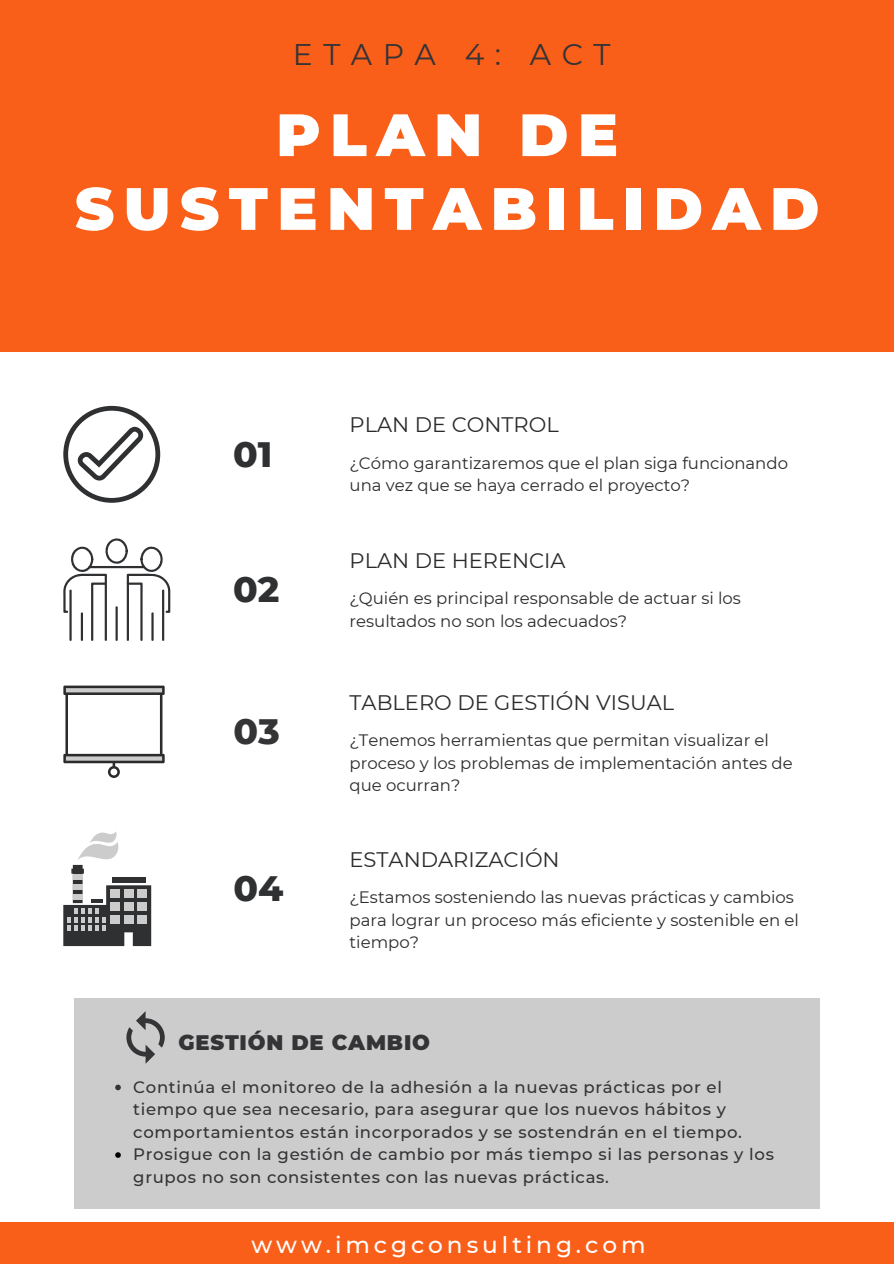
<style>
.page{position:relative;width:894px;height:1264px;background:#fff}
.page>*{position:absolute;margin:0;border:0;box-sizing:border-box;transform-origin:0 0}
.t1{font:900 59.55px/73.8px "Montserrat";letter-spacing:.16em;color:#fff;text-align:center}
.t2{font:800 36px "Montserrat";color:#2f3032}
.t3{font:800 36px "Montserrat";color:#343336}
.t4{font:29.85px "Montserrat";letter-spacing:.35em;color:#343336}
.t5{font:500 23.25px "Montserrat";letter-spacing:.17em;color:#fff}
.t6{font:21px "Montserrat";color:#2b2b2b}
.t7{font:900 21px "Montserrat";letter-spacing:.04em;color:#343336}
.t8{font:16.5px/22.5px "Montserrat";color:#2b2b2b}
.t9{font:500 16.5px/22.5px "Montserrat";letter-spacing:.04em;color:#343336}
</style>
<div class="page">
<div style="left:0;top:0;width:893px;height:352px;background:#fa5f19"></div>
<svg style="left:63px;top:538px;width:107px;height:103px"></svg>
<svg style="left:63px;top:685px;width:102px;height:93px"></svg>
<svg style="left:63px;top:406px;width:97px;height:97px"></svg>
<div style="left:0;top:1221px;width:893px;height:42px;background:#fa5f19"></div>
<svg style="left:63px;top:832px;width:88px;height:114px"></svg>
<div style="left:725px;top:998px;width:94px;height:210px;background:#ccc"></div>
<div style="left:75px;top:998px;width:711px;height:210px;background:#ccc"></div>
<svg style="left:115px;top:1084px;width:6px;height:6px"></svg>
<svg style="left:115px;top:1152px;width:6px;height:5px"></svg>
<svg style="left:126px;top:1011px;width:39px;height:52px"></svg>
<h3 class="t4" style="left:293px;top:36px;width:319px">ETAPA 4: ACT</h3>
<h1 class="t1" style="left:75px;top:98px;width:745px">PLAN DE<br>SUSTENTABILIDAD</h1>
<h2 class="t2" style="left:233px;top:431px;width:41px">01</h2>
<h2 class="t2" style="left:233px;top:567px;width:48px">02</h2>
<h2 class="t3" style="left:233px;top:709px;width:48px">03</h2>
<h2 class="t2" style="left:233px;top:866px;width:51px">04</h2>
<p class="t6" style="left:349px;top:412px;width:211px">PLAN DE CONTROL</p>
<p class="t8" style="left:349px;top:451px;width:440px">¿Cómo garantizaremos que el plan siga funcionando una vez que se haya cerrado el proyecto?</p>
<p class="t6" style="left:349px;top:547px;width:217px">PLAN DE HERENCIA</p>
<p class="t8" style="left:349px;top:587px;width:393px">¿Quién es principal responsable de actuar si los resultados no son los adecuados?</p>
<p class="t6" style="left:349px;top:689px;width:326px">TABLERO DE GESTIÓN VISUAL</p>
<p class="t8" style="left:349px;top:729px;width:444px">¿Tenemos herramientas que permitan visualizar el proceso y los problemas de implementación antes de que ocurran?</p>
<p class="t6" style="left:349px;top:846px;width:211px">ESTANDARIZACIÓN</p>
<p class="t8" style="left:349px;top:886px;width:451px">¿Estamos sosteniendo las nuevas prácticas y cambios para lograr un proceso más eficiente y sostenible en el tiempo?</p>
<p class="t7" style="left:178px;top:1029px;width:253px">GESTIÓN DE CAMBIO</p>
<p class="t9" style="left:133px;top:1075px;width:642px">Continúa el monitoreo de la adhesión a la nuevas prácticas por el tiempo que sea necesario, para asegurar que los nuevos hábitos y comportamientos están incorporados y se sostendrán en el tiempo.<br>Prosigue con la gestión de cambio por más tiempo si las personas y los grupos no son consistentes con las nuevas prácticas.</p>
<h3 class="t5" style="left:251px;top:1230px;width:395px">www.imcgconsulting.com</h3>
</div>
